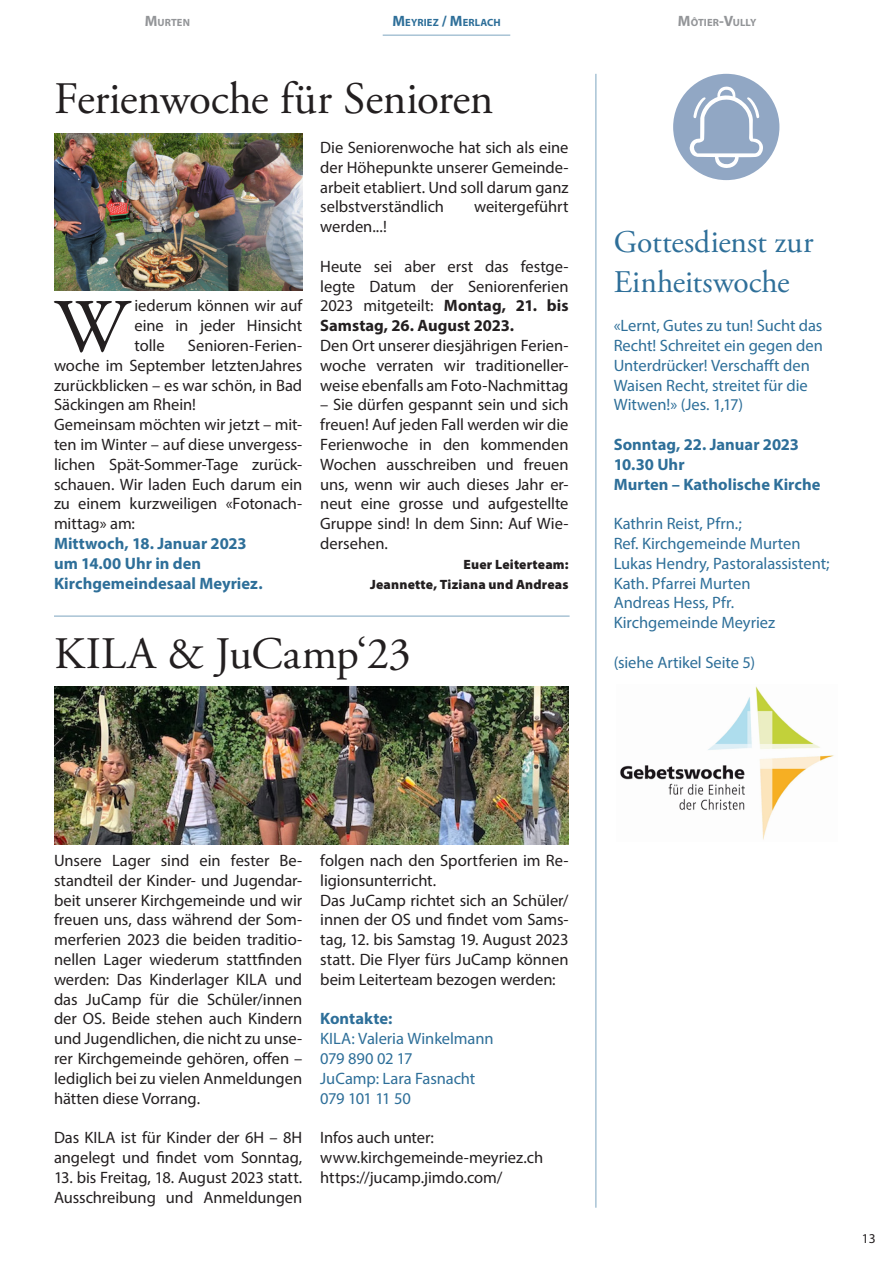
<style>
.page{position:relative;width:893px;height:1263px;background:#fff}
.page>*{position:absolute;margin:0;border:0;box-sizing:border-box;transform-origin:0 0}
.t1{font:77.55px "Garamond Premr Pro";color:#231f20}
.t2{font:45px "Adobe Garamond Pro";letter-spacing:.005em;color:#231f20}
.t3{font:31.5px/39.6px "Adobe Garamond Pro";color:#2e6f99}
.t4{font:16.5px/19.8px "Myriad Pro";letter-spacing:-.005em;color:#231f20;text-align:justify}
.t5{font:16.5px/19.8px "Myriad Pro";letter-spacing:-.005em;color:#2e6f99}
.t6{font:700 16.5px/19.8px "Myriad Pro";color:#2e6f99}
.t7{font:900 13.5px/19.8px "Myriad Pro";letter-spacing:.01em;color:#231f20;text-align:right}
.t8{font:13.5px "Myriad Pro";color:#231f20}
.t9{font:700 10.5px "Myriad Pro";letter-spacing:.01em;color:#939598}
.t10{font:700 10.5px "Myriad Pro";letter-spacing:.01em;color:#2e6f99}
.s1{font-size:15px}
.s2{font-weight:700}
</style>
<div class="page">
<hr style="left:383px;top:35px;width:127px;height:1px;background:#2e6f99">
<div style="left:673px;top:74px;width:106px;height:106px;background:#91a7c4;border-radius:50%"></div>
<svg style="left:689px;top:86px;width:74px;height:82px"></svg>
<img style="left:54px;top:133px;width:248px;height:158px">
<img style="left:54px;top:687px;width:514px;height:157px">
<img style="left:620px;top:686px;width:214px;height:154px">
<hr style="left:54px;top:615px;width:516px;height:2px;background:#2e6f99">
<hr style="left:595px;top:74px;width:1px;height:1134px;background:#2e6f99">
<p class="t9" style="left:145px;top:16px;width:47px"><span class="s1">M</span>URTEN</p>
<p class="t10" style="left:392px;top:16px;width:110px"><span class="s1">M</span>EYRIEZ <span class="s1">/ M</span>ERLACH</p>
<p class="t9" style="left:678px;top:16px;width:80px"><span class="s1">M</span>ÔTIER<span class="s1">-V</span>ULLY</p>
<h2 class="t2" style="left:54px;top:72px;width:441px">Ferienwoche für Senioren</h2>
<h1 class="t1" style="left:54px;top:280px;width:78px">W</h1>
<p class="t4" style="left:134px;top:296px;width:169px">iederum können wir auf eine in jeder Hinsicht tolle</p>
<p class="t4" style="left:54px;top:335px;width:250px;text-align:left;text-indent:134px">Senioren-Ferien&shy;woche im September letztenJahres zurückblicken – es war schön, in Bad<br>Säckingen am Rhein!<br>Gemeinsam möchten wir jetzt – mit&shy;ten im Winter – auf diese unvergess&shy;lichen Spät-Sommer-Tage zurück&shy;schauen. Wir laden Euch darum ein zu einem kurzweiligen «Fotonach&shy;mittag» am:</p>
<p class="t6" style="left:54px;top:533px;width:210px">Mittwoch, 18. Januar 2023 um 14.00 Uhr in den<br>Kirchgemeindesaal Meyriez.</p>
<p class="t4" style="left:320px;top:137px;width:250px">Die Seniorenwoche hat sich als eine der Höhepunkte unserer Gemeinde&shy;arbeit etabliert. Und soll darum ganz selbstverständlich</p>
<p class="t4" style="left:474px;top:197px;width:96px">weitergeführt</p>
<p class="t4" style="left:320px;top:217px;width:68px">werden...!</p>
<p class="t4" style="left:320px;top:256px;width:250px">Heute sei aber erst das festge&shy;legte Datum der Seniorenferien 2023 mitgeteilt: <span class="s2">Montag, 21. bis Samstag, 26. August 2023.</span></p>
<p class="t4" style="left:320px;top:335px;width:250px">Den Ort unserer diesjährigen Ferien&shy;woche verraten wir traditioneller&shy;weise ebenfalls am Foto-Nachmittag</p>
<p class="t4" style="left:320px;top:395px;width:250px">– Sie dürfen gespannt sein und sich freuen! Auf jeden Fall werden wir die Ferienwoche in den kommenden Wochen ausschreiben und freuen uns, wenn wir auch dieses Jahr er&shy;neut eine grosse und aufgestellte Gruppe sind! In dem Sinn: Auf Wie&shy;dersehen.</p>
<p class="t7" style="left:370px;top:554px;width:200px">Euer Leiterteam:<br>Jeannette, Tiziana und Andreas</p>
<h2 class="t2" style="left:54px;top:627px;width:359px">KILA &amp; JuCamp‘23</h2>
<h3 class="t3" style="left:614px;top:223px;width:201px">Gottesdienst zur<br>Einheitswoche</h3>
<p class="t5" style="left:614px;top:316px;width:211px">«Lernt, Gutes zu tun! Sucht das<br>Recht! Schreitet ein gegen den<br>Unterdrücker! Verschafft den<br>Waisen Recht, streitet für die<br>Witwen!» (Jes. 1,17)</p>
<p class="t6" style="left:614px;top:434px;width:208px">Sonntag, 22. Januar 2023<br>10.30 Uhr<br>Murten – Katholische Kirche</p>
<p class="t5" style="left:614px;top:514px;width:217px">Kathrin Reist, Pfrn.;<br>Ref. Kirchgemeinde Murten<br>Lukas Hendry, Pastoralassistent;<br>Kath. Pfarrei Murten<br>Andreas Hess, Pfr.<br>Kirchgemeinde Meyriez</p>
<p class="t5" style="left:614px;top:652px;width:143px">(siehe Artikel Seite 5)</p>
<p class="t4" style="left:54px;top:850px;width:250px">Unsere Lager sind ein fester Be&shy;standteil der Kinder- und Jugendar&shy;beit unserer Kirchgemeinde und wir freuen uns, dass während der Som&shy;merferien 2023 die beiden traditio&shy;nellen Lager wiederum stattfinden werden: Das Kinderlager KILA und das JuCamp für die Schüler/innen der OS. Beide stehen auch Kindern und Jugendlichen, die nicht zu unse&shy;rer Kirchgemeinde gehören, offen – lediglich bei zu vielen Anmeldungen hätten diese Vorrang.</p>
<p class="t4" style="left:54px;top:1127px;width:250px">Das KILA ist für Kinder der 6H – 8H angelegt und findet vom Sonntag,</p>
<p class="t4" style="left:54px;top:1167px;width:250px">13. bis Freitag, 18. August 2023 statt.<br>Ausschreibung und Anmeldungen</p>
<p class="t4" style="left:320px;top:850px;width:250px;text-align:left">folgen nach den Sportferien im Re&shy;ligionsunterricht.<br>Das JuCamp richtet sich an Schüler/ innen der OS und findet vom Sams&shy;tag, 12. bis Samstag 19. August 2023 statt. Die Flyer fürs JuCamp können beim Leiterteam bezogen werden:</p>
<p class="t6" style="left:320px;top:1008px;width:74px">Kontakte:</p>
<p class="t5" style="left:320px;top:1028px;width:175px">KILA: Valeria Winkelmann<br>079 890 02 17<br>JuCamp: Lara Fasnacht<br>079 101 11 50</p>
<p class="t4" style="left:320px;top:1127px;width:224px;text-align:left">Infos auch unter: www.kirchgemeinde-meyriez.ch https://jucamp.jimdo.com/</p>
<p class="t8" style="left:862px;top:1230px;width:15px">13</p>
</div>
